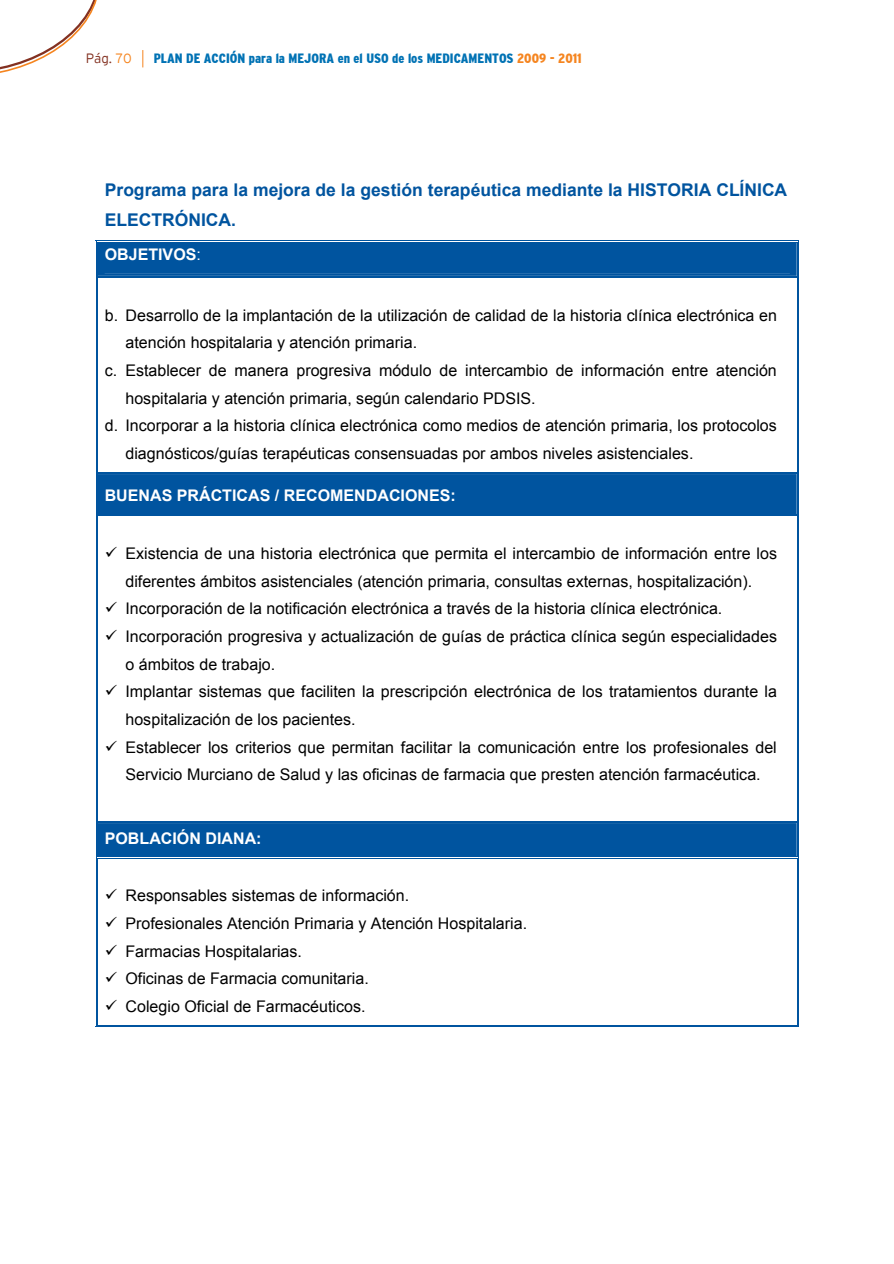
<style>
.page{position:relative;width:894px;height:1264px;background:#fff}
.page>*{position:absolute;margin:0;border:0;box-sizing:border-box;transform-origin:0 0}
.t1{font:700 17.55px/30.2px "Arial";color:#00549f}
.t2{font:16.05px/27.8px "Arial";color:#000}
.t3{font:700 16.05px "Arial";color:#fff}
.t4{font:900 condensed 13.5px "Interstate";color:#0072b4}
.t5{font:300 13.5px "Interstate";color:#833121}
.s1{color:#f58520}
.s2{font-weight:400}
</style>
<div class="page">
<svg style="left:0;top:0;width:143px;height:73px"></svg>
<svg style="left:96px;top:240px;width:703px;height:39px;background:#0e5ea4"></svg>
<hr style="left:97px;top:278px;width:1px;height:193px;background:#00549f">
<hr style="left:96px;top:278px;width:1px;height:193px;background:#00549f">
<hr style="left:798px;top:278px;width:1px;height:193px;background:#00549f">
<hr style="left:796px;top:278px;width:1px;height:193px;background:#00549f">
<div style="left:96px;top:471px;width:703px;height:46px;background:#00549f"></div>
<hr style="left:97px;top:516px;width:1px;height:304px;background:#00549f">
<hr style="left:96px;top:516px;width:1px;height:304px;background:#00549f">
<hr style="left:798px;top:516px;width:1px;height:304px;background:#00549f">
<hr style="left:796px;top:516px;width:1px;height:304px;background:#00549f">
<svg style="left:96px;top:820px;width:703px;height:39px;background:#0d5da4"></svg>
<hr style="left:97px;top:858px;width:1px;height:166px;background:#00549f">
<hr style="left:96px;top:858px;width:1px;height:168px;background:#00549f">
<hr style="left:98px;top:1025px;width:698px;height:1px;background:#00549f">
<hr style="left:98px;top:1024px;width:698px;height:1px;background:#00549f">
<hr style="left:798px;top:858px;width:1px;height:166px;background:#00549f">
<hr style="left:796px;top:858px;width:1px;height:166px;background:#00549f">
<p class="t5" style="left:86px;top:51px;width:48px">Pág. <span class="s1">70</span></p>
<p class="t4" style="left:154px;top:51px;width:429px">PLAN DE ACCIÓN para la MEJORA en el USO de los MEDICAMENTOS <span class="s1">2009 - 2011</span></p>
<p class="t1" style="left:105px;top:176px;width:684px">Programa para la mejora de la gestión terapéutica mediante la HISTORIA CLÍNICA<br>ELECTRÓNICA.</p>
<p class="t3" style="left:105px;top:244px;width:98px">OBJETIVOS<span class="s2">:</span></p>
<p class="t2" style="left:105px;top:301px;width:674px">b. Desarrollo de la implantación de la utilización de calidad de la historia clínica electrónica en</p>
<p class="t2" style="left:125px;top:329px;width:293px">atención hospitalaria y atención primaria.</p>
<p class="t2" style="left:105px;top:356px;width:673px">c. Establecer de manera progresiva módulo de intercambio de información entre atención</p>
<p class="t2" style="left:125px;top:384px;width:412px">hospitalaria y atención primaria, según calendario PDSIS.</p>
<p class="t2" style="left:105px;top:412px;width:673px">d. Incorporar a la historia clínica electrónica como medios de atención primaria, los protocolos</p>
<p class="t2" style="left:125px;top:439px;width:569px">diagnósticos/guías terapéuticas consensuadas por ambos niveles asistenciales.</p>
<p class="t3" style="left:105px;top:485px;width:353px">BUENAS PRÁCTICAS / RECOMENDACIONES:</p>
<p class="t2" style="left:125px;top:539px;width:653px">Existencia de una historia electrónica que permita el intercambio de información entre los diferentes ámbitos asistenciales (atención primaria, consultas externas, hospitalización).<br>Incorporación de la notificación electrónica a través de la historia clínica electrónica.<br>Incorporación progresiva y actualización de guías de práctica clínica según especialidades o ámbitos de trabajo.<br>Implantar sistemas que faciliten la prescripción electrónica de los tratamientos durante la hospitalización de los pacientes.<br>Establecer los criterios que permitan facilitar la comunicación entre los profesionales del Servicio Murciano de Salud y las oficinas de farmacia que presten atención farmacéutica.</p>
<p class="t3" style="left:105px;top:827px;width:158px">POBLACIÓN DIANA:</p>
<p class="t2" style="left:125px;top:881px;width:403px">Responsables sistemas de información.<br>Profesionales Atención Primaria y Atención Hospitalaria.<br>Farmacias Hospitalarias.<br>Oficinas de Farmacia comunitaria.<br>Colegio Oficial de Farmacéuticos.</p>
</div>
